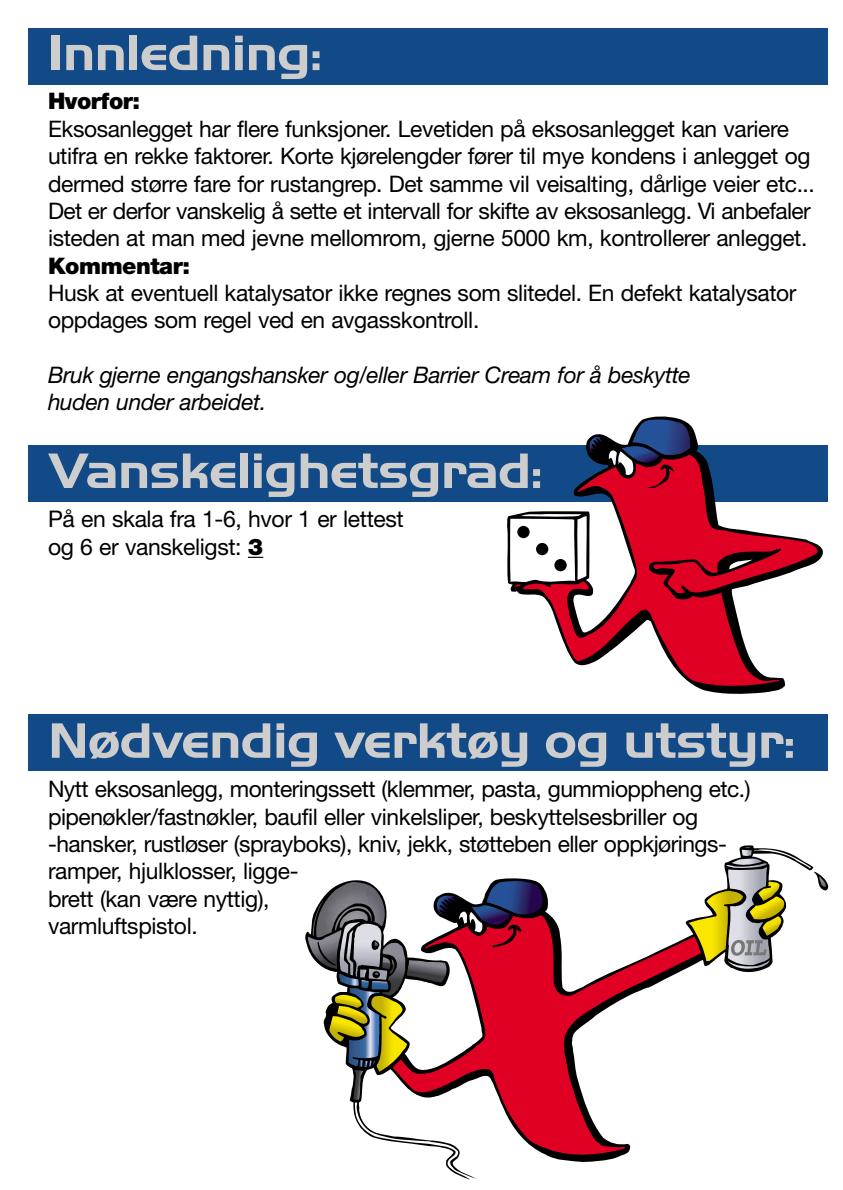
<style>
.page{position:relative;width:843px;height:1190px;background:#fff}
.page>*{position:absolute;margin:0;border:0;box-sizing:border-box;transform-origin:0 0}
.t1{font:700 51.6px "Handel Gothic EF";letter-spacing:-.02em;color:#cdcdcd;scale:1.1 1}
.t2{font:23px/27.6px "Helvetica Neue";letter-spacing:-.015em;color:#000}
.t3{font:22.8px/27.4px "Helvetica Neue";letter-spacing:-.015em;color:#000}
.t4{font:italic 22.8px/27.4px "Helvetica Neue";letter-spacing:-.015em;color:#000}
.t5{font:900 22.8px "Helvetica Neue";letter-spacing:-.02em;color:#000}
.s1{font-weight:900}
</style>
<div class="page">
<div style="left:28px;top:28px;width:800px;height:57px;background:#124987"></div>
<div style="left:28px;top:445px;width:800px;height:57px;background:#124987"></div>
<div style="left:28px;top:715px;width:800px;height:56px;background:#124987"></div>
<svg style="left:248px;top:557px;width:15px;height:1px"></svg>
<svg style="left:507px;top:416px;width:316px;height:278px"></svg>
<img style="left:632px;top:419px;width:58px;height:36px">
<img style="left:589px;top:436px;width:14px;height:17px">
<img style="left:622px;top:444px;width:37px;height:11px">
<svg style="left:609px;top:449px;width:25px;height:6px"></svg>
<svg style="left:522px;top:455px;width:296px;height:233px"></svg>
<svg style="left:648px;top:465px;width:26px;height:24px"></svg>
<svg style="left:510px;top:513px;width:77px;height:75px"></svg>
<div style="left:536px;top:543px;width:12px;height:12px;background:#000;border-radius:50%"></div>
<div style="left:554px;top:559px;width:13px;height:12px;background:#000;border-radius:50%"></div>
<div style="left:517px;top:526px;width:13px;height:12px;background:#000;border-radius:50%"></div>
<svg style="left:305px;top:845px;width:482px;height:335px"></svg>
<img style="left:732px;top:857px;width:10px;height:6px">
<img style="left:726px;top:863px;width:16px;height:6px">
<img style="left:728px;top:867px;width:42px;height:93px">
<svg style="left:742px;top:848px;width:86px;height:43px"></svg>
<img style="left:487px;top:880px;width:58px;height:35px">
<img style="left:755px;top:881px;width:25px;height:15px">
<img style="left:314px;top:881px;width:74px;height:57px">
<img style="left:689px;top:891px;width:54px;height:70px">
<img style="left:437px;top:895px;width:23px;height:20px">
<img style="left:749px;top:896px;width:35px;height:25px">
<img style="left:312px;top:898px;width:14px;height:32px">
<img style="left:472px;top:905px;width:38px;height:10px">
<img style="left:335px;top:904px;width:37px;height:26px">
<img style="left:339px;top:910px;width:29px;height:12px">
<svg style="left:459px;top:911px;width:24px;height:4px"></svg>
<svg style="left:393px;top:915px;width:308px;height:242px"></svg>
<img style="left:760px;top:915px;width:22px;height:22px">
<img style="left:338px;top:922px;width:22px;height:64px">
<img style="left:353px;top:922px;width:30px;height:55px">
<svg style="left:492px;top:925px;width:30px;height:22px"></svg>
<img style="left:346px;top:930px;width:7px;height:46px">
<img style="left:308px;top:930px;width:34px;height:39px">
<svg style="left:318px;top:942px;width:18px;height:24px"></svg>
<svg style="left:371px;top:940px;width:9px;height:10px"></svg>
<img style="left:382px;top:943px;width:24px;height:53px">
<img style="left:391px;top:959px;width:4px;height:15px">
<img style="left:406px;top:960px;width:42px;height:23px">
<img style="left:727px;top:960px;width:43px;height:10px">
<svg style="left:360px;top:957px;width:31px;height:31px"></svg>
<img style="left:371px;top:980px;width:18px;height:10px">
<img style="left:348px;top:988px;width:32px;height:78px">
<img style="left:334px;top:993px;width:28px;height:16px">
<img style="left:369px;top:996px;width:38px;height:76px">
<img style="left:335px;top:1005px;width:33px;height:19px">
<img style="left:327px;top:1015px;width:38px;height:27px">
<svg style="left:360px;top:1061px;width:16px;height:6px"></svg>
<img style="left:353px;top:1070px;width:10px;height:30px">
<svg style="left:731px;top:940px;width:36px;height:16px"></svg>
<h1 class="t1" style="left:48px;top:33px;width:251px">Innledning:</h1>
<p class="t5" style="left:48px;top:93px;width:94px">Hvorfor:</p>
<p class="t3" style="left:48px;top:117px;width:768px">Eksosanlegget har flere funksjoner. Levetiden på eksosanlegget kan variere utifra en rekke faktorer. Korte kjørelengder fører til mye kondens i anlegget og dermed større fare for rustangrep. Det samme vil veisalting, dårlige veier etc...<br>Det er derfor vanskelig å sette et intervall for skifte av eksosanlegg. Vi anbefaler isteden at man med jevne mellomrom, gjerne 5000 km, kontrollerer anlegget.</p>
<p class="t5" style="left:48px;top:257px;width:143px">Kommentar:</p>
<p class="t3" style="left:48px;top:281px;width:750px">Husk at eventuell katalysator ikke regnes som slitedel. En defekt katalysator oppdages som regel ved en avgasskontroll.</p>
<p class="t4" style="left:48px;top:364px;width:644px">Bruk gjerne engangshansker og/eller Barrier Cream for å beskytte huden under arbeidet.</p>
<h1 class="t1" style="left:48px;top:451px;width:451px">Vanskelighetsgrad:</h1>
<p class="t2" style="left:48px;top:508px;width:357px">På en skala fra 1-6, hvor 1 er lettest og 6 er vanskeligst: <span class="s1">3</span></p>
<h1 class="t1" style="left:48px;top:721px;width:681px">Nødvendig verktøy og utstyr:</h1>
<p class="t3" style="left:48px;top:778px;width:704px">Nytt eksosanlegg, monteringssett (klemmer, pasta, gummioppheng etc.) pipenøkler/fastnøkler, baufil eller vinkelsliper, beskyttelsesbriller og -hansker, rustløser (sprayboks), kniv, jekk, støtteben eller oppkjørings&shy;ramper, hjulklosser, ligge-<br>brett (kan være nyttig),<br>varmluftspistol.</p>
</div>
